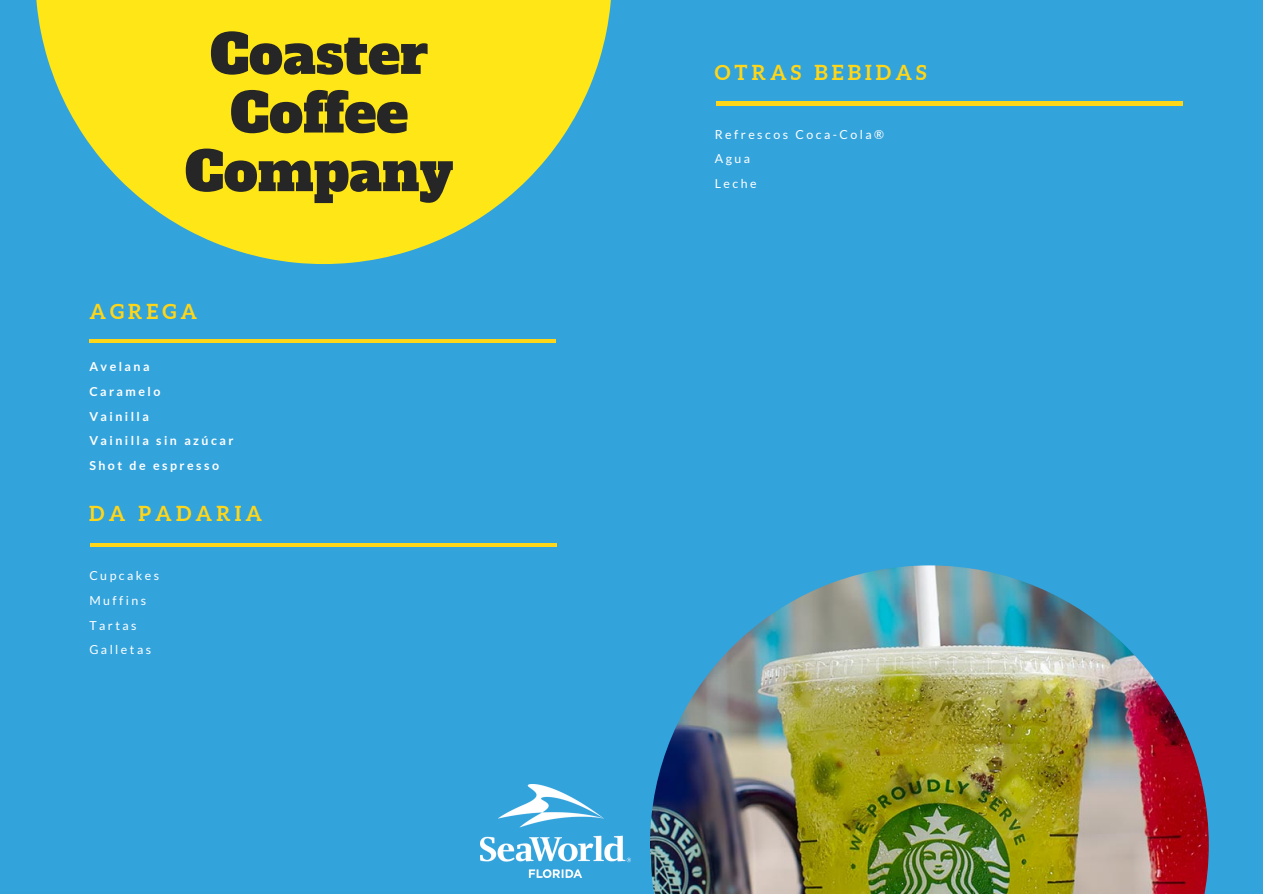
<style>
.page{position:relative;width:1263px;height:894px;background:#fff}
.page>*{position:absolute;margin:0;border:0;box-sizing:border-box;transform-origin:0 0}
.t1{font:53.7px/58.5px "Alfa Slab One";color:#262626;text-align:center}
.t2{font:700 20.7px "Aleo";letter-spacing:.2em;color:#ffd618}
.t3{font:12.45px "Lato";letter-spacing:.2em;color:#fff}
.t4{font:700 12.45px/24.8px "Lato";letter-spacing:.2em;color:#fff}
</style>
<div class="page">
<div style="left:0;top:0;width:1263px;height:893px;background:#33a3dc"></div>
<svg style="left:36px;top:0;width:575px;height:264px;fill:#ffe617"></svg>
<hr style="left:89px;top:339px;width:467px;height:3px;background:#ffd618">
<hr style="left:90px;top:543px;width:467px;height:3px;background:#ffd618">
<hr style="left:716px;top:102px;width:466px;height:3px;background:#ffd618">
<img style="left:650px;top:565px;width:559px;height:328px">
<img style="left:480px;top:784px;width:151px;height:92px">
<h2 class="t1" style="left:185px;top:26px;width:270px">Coaster<br>Coffee<br>Company</h2>
<p class="t2" style="left:89px;top:299px;width:109px">AGREGA</p>
<h1 class="t4" style="left:89px;top:353px;width:146px">Avelana<br>Caramelo<br>Vainilla<br>Vainilla sin azúcar<br>Shot de espresso</h1>
<p class="t2" style="left:89px;top:501px;width:174px">DA PADARIA</p>
<p class="t3" style="left:89px;top:567px;width:71px">Cupcakes</p>
<h2 class="t3" style="left:89px;top:592px;width:58px">Muffins</h2>
<h3 class="t3" style="left:89px;top:617px;width:49px">Tartas</h3>
<h2 class="t3" style="left:89px;top:642px;width:63px">Galletas</h2>
<p class="t2" style="left:715px;top:60px;width:213px">OTRAS BEBIDAS</p>
<p class="t3" style="left:715px;top:126px;width:171px">Refrescos Coca-Cola®</p>
<p class="t3" style="left:715px;top:151px;width:37px">Agua</p>
<p class="t3" style="left:715px;top:176px;width:43px">Leche</p>
</div>
